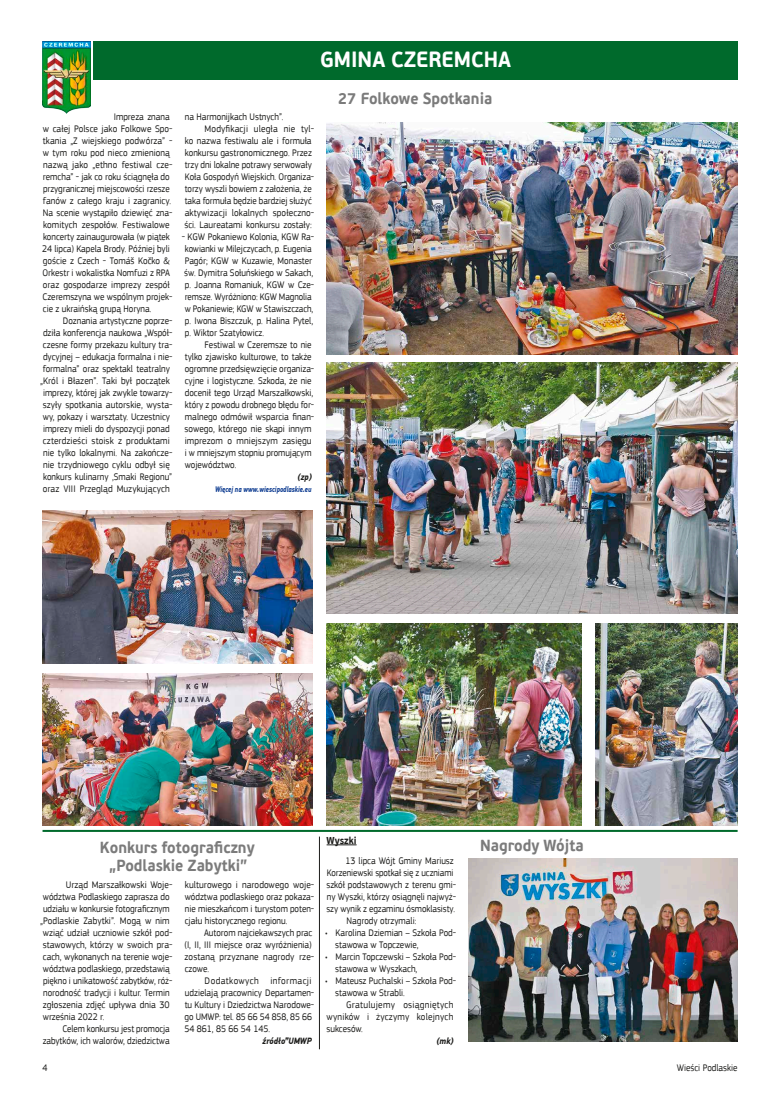
<style>
.page{position:relative;width:766px;height:1106px;background:#fff}
.page>*{position:absolute;margin:0;border:0;box-sizing:border-box;transform-origin:0 0}
.t1{font:700 22px "PF Beau Sans Pro";color:#fff;scale:.9 1}
.t2{font:700 16px/18px "PF Beau Sans Pro";color:#7b7b7b;text-align:center;scale:.9 1}
.t3{font:10px/12px "PF Square Sans Pro";color:#1c1c1a;scale:.9 1}
.t4{font:10px/12px "PF Square Sans Pro";color:#1c1c1a;scale:.92 1}
.t5{font:10px "PF Square Sans Pro";color:#1c1c1a;scale:.89 1}
.t6{font:10px/12px "PF Square Sans Pro";color:#1c1c1a;text-align:right;scale:.88 1}
.t7{font:10px "PF Square Sans Pro";color:#1c1c1a;scale:.91 1}
.t8{font:700 10px "PF Beau Sans Pro";color:#1c1c1a;scale:.9 1}
.t9{font:italic 700 9px "PF Din Text Pro";color:#1c1c1a;scale:.9 1}
.t10{font:italic 700 8px "PF Din Text Pro";color:#144194;scale:.8 1}
</style>
<div class="page">
<div style="left:94px;top:41px;width:643px;height:39px;background:#006a2c"></div>
<img style="left:43px;top:41px;width:48px;height:72px">
<img style="left:326px;top:363px;width:411px;height:250px">
<img style="left:42px;top:674px;width:270px;height:152px">
<img style="left:326px;top:122px;width:411px;height:232px">
<img style="left:43px;top:510px;width:269px;height:153px">
<img style="left:326px;top:624px;width:255px;height:202px">
<img style="left:595px;top:624px;width:142px;height:202px">
<hr style="left:42px;top:830px;width:695px;height:2px;background:#006a2c">
<hr style="left:319px;top:836px;width:1px;height:213px;background:#1c1c1a">
<hr style="left:326px;top:844px;width:30px;height:1px;background:#1c1c1a">
<img style="left:468px;top:858px;width:269px;height:183px">
<h1 class="t1" style="left:320px;top:46px;width:214px">GMINA CZEREMCHA</h1>
<p class="t3" style="left:42px;top:111px;width:146px;text-indent:72px">Impreza znana w całej Polsce jako Folkowe Spo&shy;tkania „Z wiejskiego podwórza” - w tym roku pod nieco zmienioną nazwą jako „ethno festiwal cze&shy;remcha” - jak co roku ściągnęła do przygranicznej miejscowości rzesze fanów z całego kraju i zagranicy.<br>Na scenie wystąpiło dziewięć zna&shy;komitych zespołów. Festiwalowe koncerty zainaugurowała (w piątek<br>24 lipca) Kapela Brody. Później byli goście z Czech - Tomáš Kočko &amp;<br>Orkestr i wokalistka Nomfuzi z RPA oraz gospodarze imprezy zespół<br>Czeremszyna we wspólnym projek&shy;cie z ukraińską grupą Horyna.</p>
<p class="t3" style="left:40px;top:315px;width:148px;text-indent:23px">Doznania artystyczne poprze&shy;dziła konferencja naukowa „Współ&shy;czesne formy przekazu kultury tra&shy;dycyjnej – edukacja formalna i nie&shy;formalna” oraz spektakl teatralny „Król i Błazen”. Taki był początek imprezy, której jak zwykle towarzy&shy;szyły spotkania autorskie, wysta&shy;wy, pokazy i warsztaty. Uczestnicy imprezy mieli do dyspozycji ponad czterdzieści stoisk z produktami nie tylko lokalnymi. Na zakończe&shy;nie trzydniowego cyklu odbył się konkurs kulinarny ‚Smaki Regionu” oraz VIII Przegląd Muzykujących</p>
<p class="t3" style="left:185px;top:111px;width:111px">na Harmonijkach Ustnych”.</p>
<p class="t4" style="left:204px;top:123px;width:121px">Modyfikacji uległa nie tyl-</p>
<p class="t7" style="left:185px;top:135px;width:141px">ko nazwa festiwalu ale i formuła</p>
<p class="t3" style="left:185px;top:147px;width:143px">konkursu gastronomicznego. Przez</p>
<p class="t5" style="left:185px;top:159px;width:144px">trzy dni lokalne potrawy serwowały</p>
<p class="t5" style="left:185px;top:171px;width:147px">Koła Gospodyń Wiejskich. Organiza-</p>
<p class="t5" style="left:185px;top:183px;width:144px">torzy wyszli bowiem z założenia, że</p>
<p class="t5" style="left:185px;top:195px;width:144px">taka formuła będzie bardziej służyć</p>
<p class="t4" style="left:185px;top:207px;width:142px">aktywizacji lokalnych społeczno-</p>
<p class="t7" style="left:184px;top:219px;width:142px">ści. Laureatami konkursu zostały:</p>
<p class="t3" style="left:182px;top:231px;width:149px">- KGW Pokaniewo Kolonia, KGW Ra&shy;kowianki w Milejczycach, p. Eugenia<br>Pagór; KGW w Kuzawie, Monaster św. Dymitra Sołuńskiego w Sakach, p. Joanna Romaniuk, KGW w Cze&shy;remsze. Wyróżniono: KGW Magnolia w Pokaniewie; KGW w Stawiszczach, p. Iwona Biszczuk, p. Halina Pytel, p. Wiktor Szatyłowicz.</p>
<p class="t3" style="left:184px;top:339px;width:145px;text-indent:20px">Festiwal w Czeremsze to nie tylko zjawisko kulturowe, to także ogromne przedsięwzięcie organiza&shy;cyjne i logistyczne. Szkoda, że nie docenił tego Urząd Marszałkowski, który z powodu drobnego błędu for&shy;malnego odmówił wsparcia finan&shy;sowego, którego nie skąpi innym imprezom o mniejszym zasięgu i w mniejszym stopniu promującym województwo.</p>
<p class="t9" style="left:297px;top:471px;width:17px">(zp)</p>
<p class="t10" style="left:215px;top:484px;width:122px">Więcej na www.wiescipodlaskie.eu</p>
<h2 class="t2" style="left:337px;top:90px;width:173px">27 Folkowe Spotkania</h2>
<h2 class="t2" style="left:100px;top:838px;width:173px">Konkurs fotograficzny „Podlaskie Zabytki”</h2>
<p class="t4" style="left:185px;top:879px;width:142px;text-align:justify">kulturowego i narodowego woje&shy;wództwa podlaskiego oraz pokaza&shy;nie mieszkańcom i turystom poten&shy;cjału historycznego regionu.</p>
<p class="t3" style="left:184px;top:927px;width:146px;text-indent:20px">Autorom najciekawszych prac (I, II, III miejsce oraz wyróżnienia) zostaną przyznane nagrody rze&shy;czowe.</p>
<p class="t4" style="left:184px;top:975px;width:143px;text-indent:20px">Dodatkowych informacji udzielają pracownicy Departamen&shy;tu Kultury i Dziedzictwa Narodowe&shy;go UMWP: tel. 85 66 54 858, 85 66<br>54 861, 85 66 54 145.</p>
<p class="t9" style="left:262px;top:1035px;width:56px">źródło”UMWP</p>
<p class="t4" style="left:40px;top:879px;width:145px;text-indent:26px">Urząd Marszałkowski Woje&shy;wództwa Podlaskiego zaprasza do udziału w konkursie fotograficznym „Podlaskie Zabytki”. Mogą w nim wziąć udział uczniowie szkół pod&shy;stawowych, którzy w swoich pra&shy;cach, wykonanych na terenie woje&shy;wództwa podlaskiego, przedstawią piękno i unikatowość zabytków, róż&shy;norodność tradycji i kultur. Termin zgłoszenia zdjęć upływa dnia 30 września 2022 r.</p>
<p class="t6" style="left:43px;top:1023px;width:146px">Celem konkursu jest promocja zabytków, ich walorów, dziedzictwa</p>
<p class="t8" style="left:326px;top:834px;width:35px">Wyszki</p>
<h2 class="t2" style="left:480px;top:837px;width:117px">Nagrody Wójta</h2>
<p class="t3" style="left:345px;top:855px;width:122px">13 lipca Wójt Gminy Mariusz</p>
<p class="t6" style="left:326px;top:867px;width:145px">Korzeniewski spotkał się z uczniami</p>
<p class="t3" style="left:326px;top:879px;width:145px">szkół podstawowych z terenu gmi-</p>
<p class="t3" style="left:327px;top:891px;width:145px">ny Wyszki, którzy osiągnęli najwyż-</p>
<p class="t5" style="left:326px;top:903px;width:146px">szy wynik z egzaminu ósmoklasisty.</p>
<p class="t3" style="left:346px;top:915px;width:79px">Nagrody otrzymali:</p>
<p class="t3" style="left:335px;top:927px;width:136px;text-indent:-10px">• Karolina Dziemian – Szkoła Pod&shy;stawowa w Topczewie,</p>
<p class="t3" style="left:335px;top:951px;width:136px;text-indent:-10px">• Marcin Topczewski – Szkoła Pod&shy;stawowa w Wyszkach,</p>
<p class="t3" style="left:335px;top:975px;width:136px;text-indent:-10px">• Mateusz Puchalski – Szkoła Pod&shy;stawowa w Strabli.</p>
<p class="t4" style="left:326px;top:999px;width:139px;text-align:justify;text-indent:20px">Gratulujemy osiągniętych wyników i życzymy kolejnych sukcesów.</p>
<p class="t9" style="left:436px;top:1035px;width:20px">(mk)</p>
<p class="t3" style="left:42px;top:1062px;width:7px">4</p>
<p class="t3" style="left:676px;top:1062px;width:69px">Wieści Podlaskie</p>
</div>
